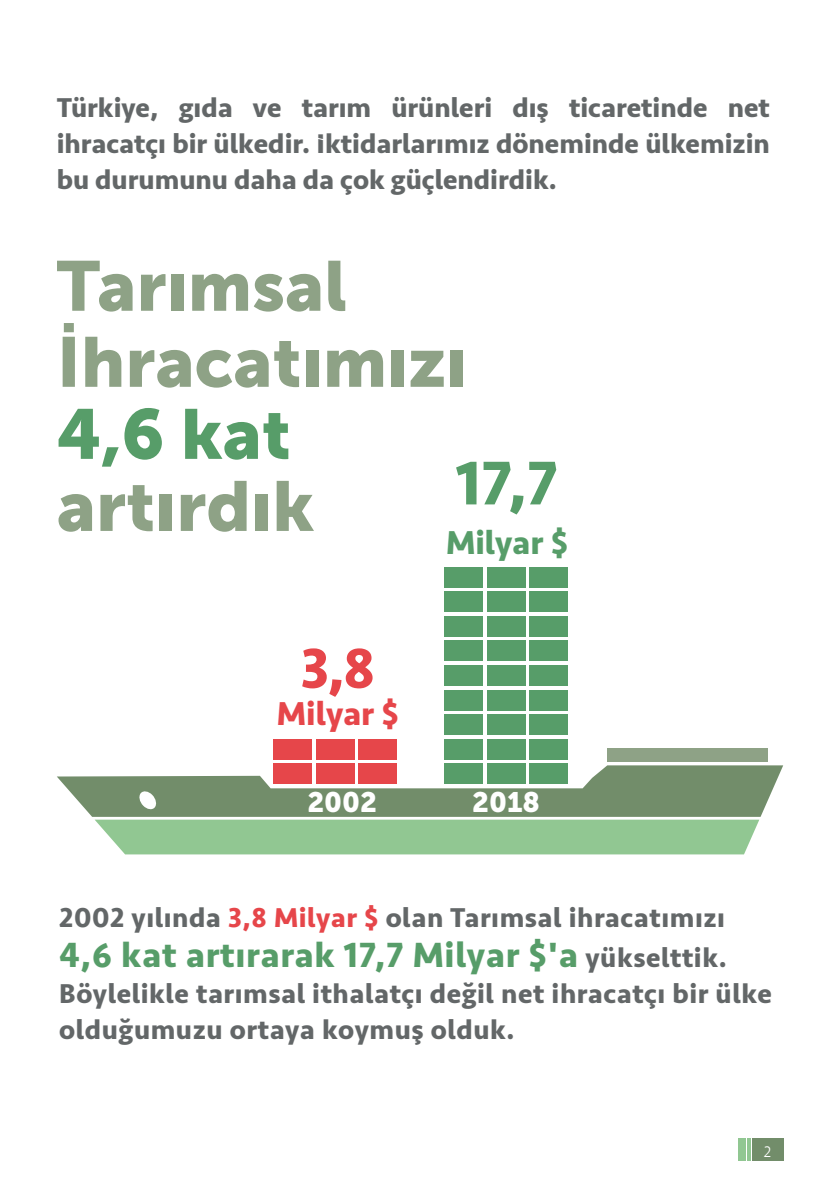
<style>
.page{position:relative;width:840px;height:1191px;background:#fff}
.page>*{position:absolute;margin:0;border:0;box-sizing:border-box;transform-origin:0 0}
.t1{font:70px/76px "Museo Sans 900";color:#8ea286}
.t2{font:70px "Museo Sans 900";color:#579d69}
.t3{font:700 64px "Seravek";color:#579d69}
.t4{font:700 58px "Seravek";color:#e6464a}
.t5{font:700 36px "Seravek";letter-spacing:.02em;color:#579d69}
.t6{font:700 34px "Seravek";color:#e6464a}
.t7{font:700 34px "Seravek";color:#579d69}
.t8{font:700 28px/36px "Seravek";letter-spacing:.02em;color:#636768;text-align:justify}
.t9{font:28px "Museo Sans 900";color:#fff}
.t10{font:300 16px "Seravek";color:#fff}
.s1{color:#e6464a}
.s2{font-size:28px;color:#636768}
</style>
<div class="page">
<div style="left:751px;top:1138px;width:31px;height:23px;background:#728d6a"></div>
<hr style="left:746px;top:1138px;width:3px;height:23px;background:#91c792">
<hr style="left:742px;top:1138px;width:3px;height:23px;background:#91c792">
<hr style="left:737px;top:1138px;width:3px;height:23px;background:#91c792">
<svg style="left:57px;top:765px;width:725px;height:89px"></svg>
<div style="left:273px;top:763px;width:38px;height:21px;background:#e6464a"></div>
<div style="left:316px;top:763px;width:38px;height:21px;background:#e6464a"></div>
<div style="left:358px;top:763px;width:38px;height:21px;background:#e6464a"></div>
<div style="left:444px;top:763px;width:38px;height:21px;background:#579d69"></div>
<div style="left:486px;top:763px;width:39px;height:21px;background:#579d69"></div>
<div style="left:529px;top:763px;width:38px;height:21px;background:#579d69"></div>
<div style="left:273px;top:739px;width:38px;height:21px;background:#e6464a"></div>
<div style="left:316px;top:739px;width:38px;height:21px;background:#e6464a"></div>
<div style="left:358px;top:739px;width:38px;height:21px;background:#e6464a"></div>
<div style="left:444px;top:739px;width:38px;height:21px;background:#579d69"></div>
<div style="left:486px;top:739px;width:39px;height:21px;background:#579d69"></div>
<div style="left:529px;top:739px;width:38px;height:21px;background:#579d69"></div>
<div style="left:444px;top:689px;width:38px;height:21px;background:#579d69"></div>
<div style="left:486px;top:689px;width:39px;height:21px;background:#579d69"></div>
<div style="left:529px;top:689px;width:38px;height:21px;background:#579d69"></div>
<div style="left:444px;top:714px;width:38px;height:21px;background:#579d69"></div>
<div style="left:486px;top:714px;width:39px;height:21px;background:#579d69"></div>
<div style="left:529px;top:714px;width:38px;height:21px;background:#579d69"></div>
<div style="left:444px;top:640px;width:38px;height:21px;background:#579d69"></div>
<div style="left:486px;top:640px;width:39px;height:21px;background:#579d69"></div>
<div style="left:529px;top:640px;width:38px;height:21px;background:#579d69"></div>
<div style="left:444px;top:665px;width:38px;height:21px;background:#579d69"></div>
<div style="left:486px;top:665px;width:39px;height:21px;background:#579d69"></div>
<div style="left:529px;top:665px;width:38px;height:21px;background:#579d69"></div>
<div style="left:444px;top:591px;width:38px;height:21px;background:#579d69"></div>
<div style="left:486px;top:591px;width:39px;height:21px;background:#579d69"></div>
<div style="left:529px;top:591px;width:38px;height:21px;background:#579d69"></div>
<div style="left:444px;top:566px;width:38px;height:21px;background:#579d69"></div>
<div style="left:486px;top:566px;width:39px;height:21px;background:#579d69"></div>
<div style="left:529px;top:566px;width:38px;height:21px;background:#579d69"></div>
<div style="left:444px;top:616px;width:38px;height:21px;background:#579d69"></div>
<div style="left:486px;top:616px;width:39px;height:21px;background:#579d69"></div>
<div style="left:529px;top:616px;width:38px;height:21px;background:#579d69"></div>
<div style="left:606px;top:748px;width:160px;height:13px;background:#8ea286"></div>
<p class="t8" style="left:57px;top:89px;width:714px">Türkiye, gıda ve tarım ürünleri dış ticaretinde net ihracatçı bir ülkedir. İktidarlarımız döneminde ülkemizin bu durumunu daha da çok güçlendirdik.</p>
<h1 class="t1" style="left:57px;top:248px;width:412px">Tarımsal<br>İhracatımızı</h1>
<h1 class="t2" style="left:57px;top:394px;width:235px">4,6 kat</h1>
<h1 class="t1" style="left:57px;top:468px;width:259px">artırdık</h1>
<h2 class="t3" style="left:455px;top:432px;width:104px">17,7</h2>
<p class="t7" style="left:446px;top:516px;width:123px">Milyar $</p>
<h3 class="t4" style="left:300px;top:622px;width:76px">3,8</h3>
<p class="t6" style="left:277px;top:686px;width:123px">Milyar $</p>
<p class="t9" style="left:307px;top:786px;width:71px">2002</p>
<p class="t9" style="left:472px;top:786px;width:69px">2018</p>
<p class="t8" style="left:59px;top:898px;width:667px">2002 yılında <span class="s1">3,8 Milyar $</span> olan Tarımsal ihracatımızı</p>
<p class="t5" style="left:59px;top:925px;width:668px">4,6 kat artırarak 17,7 Milyar $'a <span class="s2">yükselttik.</span></p>
<p class="t8" style="left:59px;top:974px;width:713px">Böylelikle tarımsal ithalatçı değil net ihracatçı bir ülke olduğumuzu ortaya koymuş olduk.</p>
<p class="t10" style="left:763px;top:1142px;width:9px">2</p>
</div>
